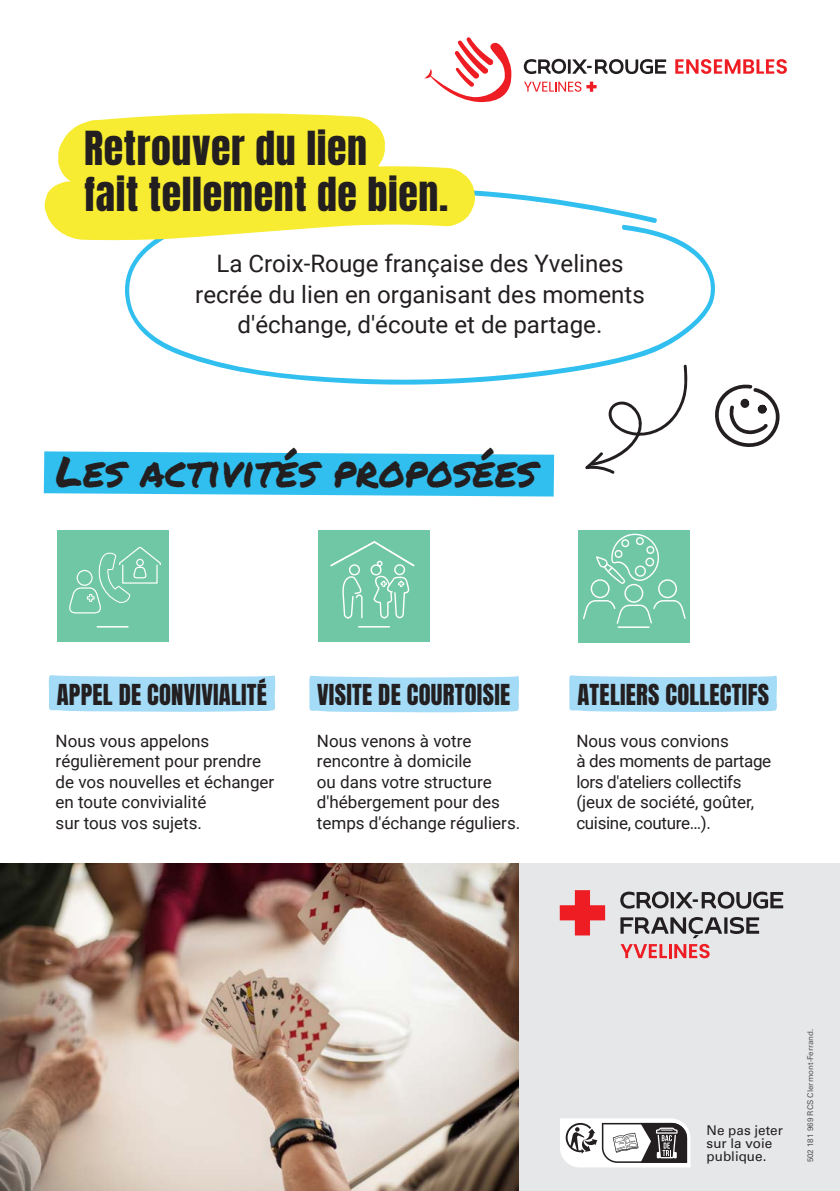
<style>
.page{position:relative;width:840px;height:1191px;background:#fff}
.page>*{position:absolute;margin:0;border:0;box-sizing:border-box;transform-origin:0 0}
.t1{font:42px "Permanent Marker";letter-spacing:.005em;color:#231f20}
.t2{font:40px/45.6px "Anton";letter-spacing:.015em;color:#231f20}
.t3{font:24.6px "Anton";letter-spacing:.01em;color:#231f20}
.t4{font:24px/30.6px "Roboto";color:#231f20;text-align:center}
.t5{font:17px/20.4px "Roboto";color:#231f20}
.t6{font:17px/20.4px "Roboto";letter-spacing:-.02em;color:#231f20}
.t7{font:13.4px/13.4px "Univers";color:#231f20}
.t8{font:8px "Univers";color:#57585a}
</style>
<div class="page">
<div style="left:0;top:863px;width:839px;height:328px;background:#e6e7e9"></div>
<img style="left:0;top:863px;width:518px;height:328px">
<svg style="left:44px;top:451px;width:510px;height:45px;background:#3ec3f0"></svg>
<svg style="left:715px;top:59px;width:71px;height:15px"></svg>
<svg style="left:125px;top:37px;width:590px;height:349px"></svg>
<svg style="left:44px;top:113px;width:431px;height:127px"></svg>
<svg style="left:712px;top:383px;width:67px;height:64px"></svg>
<svg style="left:584px;top:364px;width:103px;height:110px"></svg>
<svg style="left:560px;top:1118px;width:130px;height:49px;background:#b9b8b9"></svg>
<svg style="left:49px;top:675px;width:226px;height:37px;background:#a9ddf6"></svg>
<div style="left:57px;top:530px;width:111px;height:112px;background:#70c7a5"></div>
<svg style="left:69px;top:547px;width:92px;height:67px"></svg>
<hr style="left:97px;top:626px;width:31px;height:1px;background:#fff">
<div style="left:318px;top:530px;width:111px;height:112px;background:#70c7a5"></div>
<svg style="left:309px;top:540px;width:209px;height:172px"></svg>
<svg style="left:569px;top:533px;width:207px;height:179px"></svg>
<svg style="left:559px;top:890px;width:45px;height:45px"></svg>
<svg style="left:620px;top:891px;width:162px;height:47px"></svg>
<svg style="left:620px;top:944px;width:46px;height:14px"></svg>
<hr style="left:668px;top:944px;width:3px;height:14px;background:#ee1d23">
<svg style="left:674px;top:944px;width:35px;height:14px"></svg>
<p class="t2" style="left:84px;top:129px;width:365px">Retrouver du lien<br>fait tellement de bien.</p>
<p class="t4" style="left:195px;top:247px;width:451px">La Croix-Rouge française des Yvelines recrée du lien en organisant des moments d'échange, d'écoute et de partage.</p>
<p class="t1" style="left:56px;top:440px;width:481px">Les activités proposées</p>
<p class="t3" style="left:57px;top:682px;width:212px">APPEL DE CONVIVIALITÉ</p>
<p class="t5" style="left:56px;top:730px;width:220px">Nous vous appelons régulièrement pour prendre de vos nouvelles et échanger en toute convivialité<br>sur tous vos sujets.</p>
<p class="t3" style="left:317px;top:682px;width:194px">VISITE DE COURTOISIE</p>
<p class="t5" style="left:317px;top:730px;width:205px">Nous venons à votre rencontre à domicile<br>ou dans votre structure d'hébergement pour des temps d'échange réguliers.</p>
<p class="t3" style="left:577px;top:682px;width:193px">ATELIERS COLLECTIFS</p>
<p class="t6" style="left:576px;top:730px;width:196px">Nous vous convions<br>à des moments de partage lors d'ateliers collectifs (jeux de société, goûter, cuisine, couture…).</p>
<p class="t7" style="left:706px;top:1123px;width:78px">Ne pas jeter sur la voie publique.</p>
<p class="t8" style="left:805px;top:1162px;width:135px;rotate:-90deg">502 181 969 RCS Clermont-Ferrand.</p>
</div>
